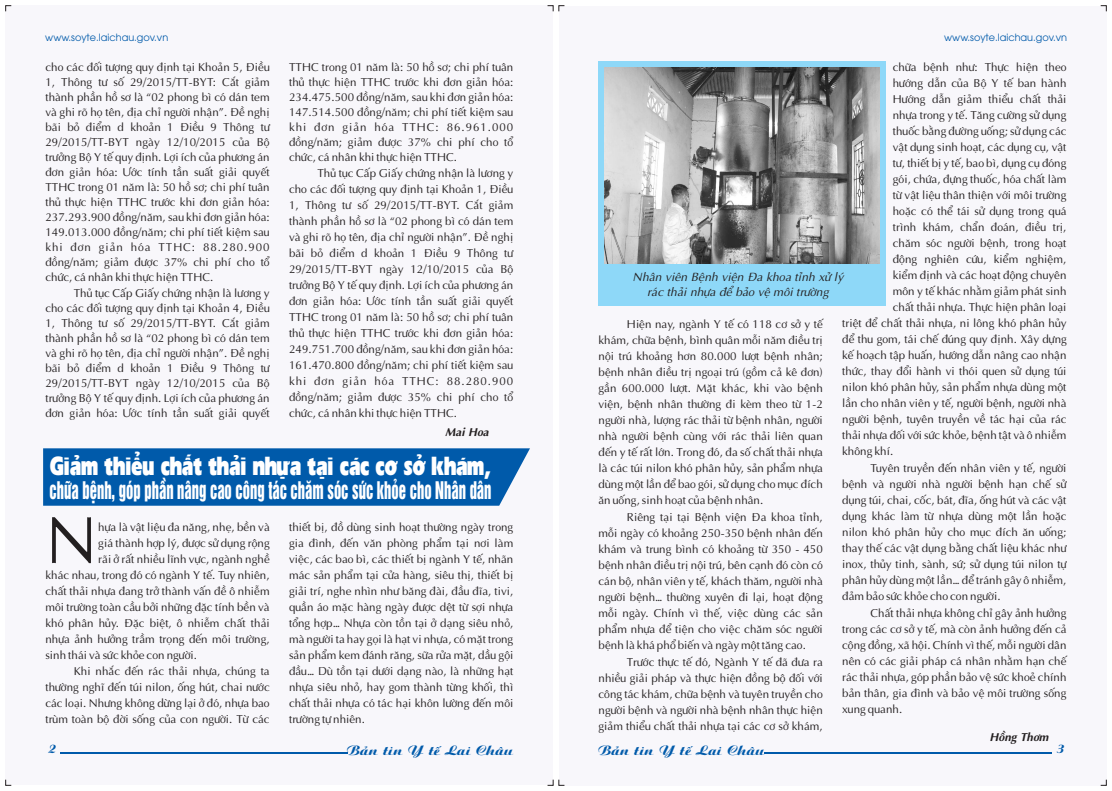
<style>
.page{position:relative;width:1112px;height:791px;background:#fff}
.page>*{position:absolute;margin:0;border:0;box-sizing:border-box;transform-origin:0 0}
.t1{font:67px "UTM Aptima";color:#231f20}
.t2{font:900 27.3px "UTM Erie";color:#fff;scale:.67 1}
.t3{font:22.2px "UTM Helvet Ins";color:#fff;scale:.66 1}
.t4{font:italic 12px/15px "UTM Aptima";color:#231f20;text-align:center}
.t5{font:12px "UTM Aristote";color:#005aaa;scale:1.09 1}
.t6{font:12px "UTM Aristote";color:#005aaa}
.t7{font:11.5px/16px "UTM Aptima";color:#231f20;text-align:justify}
.t8{font:italic 700 11.5px "UTM Aptima";color:#231f20}
.t9{font:10px "UTM Avo";color:#005aaa}
</style>
<div class="page">
<hr style="left:60px;top:752px;width:287px;height:1px;background:#005aaa">
<div style="left:43px;top:448px;width:487px;height:58px;background:#005aaa"></div>
<hr style="left:764px;top:752px;width:287px;height:1px;background:#005aaa">
<div style="left:598px;top:62px;width:287px;height:244px;background:#8ed8f8"></div>
<img style="left:604px;top:67px;width:275px;height:197px">
<p class="t9" style="left:45px;top:33px;width:124px">www.soyte.laichau.gov.vn</p>
<p class="t7" style="left:45px;top:59px;width:226px;line-height:15px">cho các đối tượng quy định tại Khoản 5, Điều 1, Thông tư số 29/2015/TT-BYT: Cắt giảm thành phần hồ sơ là “02 phong bì có dán tem và ghi rõ họ tên, địa chỉ người nhận”. Đề nghị bãi bỏ điểm d khoản 1 Điều 9 Thông tư 29/2015/TT-BYT ngày 12/10/2015 của Bộ trưởng Bộ Y tế quy định. Lợi ích của phương án đơn giản hóa: Ước tính tần suất giải quyết TTHC trong 01 năm là: 50 hồ sơ; chi phí tuân thủ thực hiện TTHC trước khi đơn giản hóa:<br>237.293.900 đồng/năm, sau khi đơn giản hóa:<br>149.013.000 đồng/năm; chi phí tiết kiệm sau khi đơn giản hóa TTHC: 88.280.900 đồng/năm; giảm được 37% chi phí cho tổ chức, cá nhân khi thực hiện TTHC.</p>
<p class="t7" style="left:45px;top:285px;width:226px;line-height:15px;text-indent:28px">Thủ tục Cấp Giấy chứng nhận là lương y cho các đối tượng quy định tại Khoản 4, Điều 1, Thông tư số 29/2015/TT-BYT. Cắt giảm thành phần hồ sơ là “02 phong bì có dán tem và ghi rõ họ tên, địa chỉ người nhận”. Đề nghị bãi bỏ điểm d khoản 1 Điều 9 Thông tư 29/2015/TT-BYT ngày 12/10/2015 của Bộ trưởng Bộ Y tế quy định. Lợi ích của phương án đơn giản hóa: Ước tính tần suất giải quyết</p>
<p class="t7" style="left:289px;top:59px;width:226px;line-height:15px">TTHC trong 01 năm là: 50 hồ sơ; chi phí tuân thủ thực hiện TTHC trước khi đơn giản hóa:<br>234.475.500 đồng/năm, sau khi đơn giản hóa:<br>147.514.500 đồng/năm; chi phí tiết kiệm sau khi đơn giản hóa TTHC: 86.961.000 đồng/năm; giảm được 37% chi phí cho tổ chức, cá nhân khi thực hiện TTHC.</p>
<p class="t7" style="left:289px;top:165px;width:226px;text-indent:28px">Thủ tục Cấp Giấy chứng nhận là lương y cho các đối tượng quy định tại Khoản 1, Điều 1, Thông tư số 29/2015/TT-BYT. Cắt giảm thành phần hồ sơ là “02 phong bì có dán tem và ghi rõ họ tên, địa chỉ người nhận”. Đề nghị bãi bỏ điểm d khoản 1 Điều 9 Thông tư 29/2015/TT-BYT ngày 12/10/2015 của Bộ trưởng Bộ Y tế quy định. Lợi ích của phương án đơn giản hóa: Ước tính tần suất giải quyết TTHC trong 01 năm là: 50 hồ sơ; chi phí tuân thủ thực hiện TTHC trước khi đơn giản hóa:<br>249.751.700 đồng/năm, sau khi đơn giản hóa:<br>161.470.800 đồng/năm; chi phí tiết kiệm sau khi đơn giản hóa TTHC: 88.280.900 đồng/năm; giảm được 35% chi phí cho tổ chức, cá nhân khi thực hiện TTHC.</p>
<p class="t8" style="left:445px;top:426px;width:45px">Mai Hoa</p>
<h2 class="t2" style="left:50px;top:456px;width:660px">Giảm thiểu chất thải nhựa tại các cơ sở khám,</h2>
<h3 class="t3" style="left:50px;top:481px;width:671px">chữa bệnh, góp phần nâng cao công tác chăm sóc sức khỏe cho Nhân dân</h3>
<h1 class="t1" style="left:45px;top:509px;width:54px">N</h1>
<p class="t7" style="left:98px;top:519px;width:173px">hựa là vật liệu đa năng, nhẹ, bền và</p>
<p class="t7" style="left:98px;top:535px;width:173px">giá thành hợp lý, được sử dụng rộng</p>
<p class="t7" style="left:98px;top:551px;width:173px">rãi ở rất nhiều lĩnh vực, ngành nghề</p>
<p class="t7" style="left:45px;top:567px;width:226px">khác nhau, trong đó có ngành Y tế. Tuy nhiên,</p>
<p class="t7" style="left:45px;top:583px;width:226px">chất thải nhựa đang trở thành vấn đề ô nhiễm</p>
<p class="t7" style="left:45px;top:599px;width:226px">môi trường toàn cầu bởi những đặc tính bền và</p>
<p class="t7" style="left:45px;top:615px;width:226px">khó phân hủy. Đặc biệt, ô nhiễm chất thải</p>
<p class="t7" style="left:45px;top:631px;width:226px">nhựa ảnh hưởng trầm trọng đến môi trường,</p>
<p class="t7" style="left:45px;top:647px;width:153px">sinh thái và sức khỏe con người.</p>
<p class="t7" style="left:74px;top:663px;width:197px">Khi nhắc đến rác thải nhựa, chúng ta</p>
<p class="t7" style="left:45px;top:679px;width:226px">thường nghĩ đến túi nilon, ống hút, chai nước</p>
<p class="t7" style="left:45px;top:695px;width:226px">các loại. Nhưng không dừng lại ở đó, nhựa bao</p>
<p class="t7" style="left:45px;top:711px;width:226px">trùm toàn bộ đời sống của con người. Từ các</p>
<p class="t7" style="left:289px;top:519px;width:226px">thiết bị, đồ dùng sinh hoạt thường ngày trong gia đình, đến văn phòng phẩm tại nơi làm việc, các bao bì, các thiết bị ngành Y tế, nhãn mác sản phẩm tại cửa hàng, siêu thị, thiết bị giải trí, nghe nhìn như băng đài, đầu đĩa, tivi, quần áo mặc hàng ngày được dệt từ sợi nhựa tổng hợp… Nhựa còn tồn tại ở dạng siêu nhỏ, mà người ta hay gọi là hạt vi nhựa, có mặt trong sản phẩm kem đánh răng, sữa rửa mặt, dầu gội đầu… Dù tồn tại dưới dạng nào, là những hạt nhựa siêu nhỏ, hay gom thành từng khối, thì chất thải nhựa có tác hại khôn lường đến môi trường tự nhiên.</p>
<p class="t6" style="left:49px;top:744px;width:9px">2</p>
<p class="t5" style="left:347px;top:745px;width:154px">Bản tin Y tế Lai Châu</p>
<p class="t9" style="left:944px;top:33px;width:124px">www.soyte.laichau.gov.vn</p>
<p class="t7" style="left:892px;top:59px;width:175px">chữa bệnh như: Thực hiện theo</p>
<p class="t7" style="left:892px;top:75px;width:175px">hướng dẫn của Bộ Y tế ban hành</p>
<p class="t7" style="left:892px;top:91px;width:175px">Hướng dẫn giảm thiểu chất thải</p>
<p class="t7" style="left:892px;top:107px;width:175px">nhựa trong y tế. Tăng cường sử dụng</p>
<p class="t7" style="left:892px;top:123px;width:175px">thuốc bằng đường uống; sử dụng các</p>
<p class="t7" style="left:892px;top:139px;width:175px">vật dụng sinh hoạt, các dụng cụ, vật</p>
<p class="t7" style="left:892px;top:155px;width:175px">tư, thiết bị y tế, bao bì, dụng cụ đóng</p>
<p class="t7" style="left:892px;top:171px;width:175px">gói, chứa, đựng thuốc, hóa chất làm</p>
<p class="t7" style="left:892px;top:187px;width:175px">từ vật liệu thân thiện với môi trường</p>
<p class="t7" style="left:892px;top:203px;width:175px">hoặc có thể tái sử dụng trong quá</p>
<p class="t7" style="left:892px;top:219px;width:175px">trình khám, chẩn đoán, điều trị,</p>
<p class="t7" style="left:892px;top:235px;width:175px">chăm sóc người bệnh, trong hoạt</p>
<p class="t7" style="left:892px;top:251px;width:175px">động nghiên cứu, kiểm nghiệm,</p>
<p class="t7" style="left:892px;top:267px;width:175px">kiểm định và các hoạt động chuyên</p>
<p class="t7" style="left:892px;top:283px;width:175px">môn y tế khác nhằm giảm phát sinh</p>
<p class="t7" style="left:892px;top:299px;width:175px">chất thải nhựa. Thực hiện phân loại</p>
<p class="t7" style="left:842px;top:315px;width:226px">triệt để chất thải nhựa, ni lông khó phân hủy</p>
<p class="t7" style="left:842px;top:331px;width:226px">để thu gom, tái chế đúng quy định. Xây dựng</p>
<p class="t7" style="left:842px;top:347px;width:226px">kế hoạch tập huấn, hướng dẫn nâng cao nhận</p>
<p class="t7" style="left:842px;top:363px;width:226px">thức, thay đổi hành vi thói quen sử dụng túi</p>
<p class="t7" style="left:842px;top:379px;width:226px">nilon khó phân hủy, sản phẩm nhựa dùng một</p>
<p class="t7" style="left:842px;top:395px;width:226px">lần cho nhân viên y tế, người bệnh, người nhà</p>
<p class="t7" style="left:842px;top:411px;width:226px">người bệnh, tuyên truyền về tác hại của rác</p>
<p class="t7" style="left:842px;top:427px;width:226px">thải nhựa đối với sức khỏe, bệnh tật và ô nhiễm</p>
<p class="t7" style="left:842px;top:443px;width:53px">không khí.</p>
<p class="t7" style="left:870px;top:460px;width:197px">Tuyên truyền đến nhân viên y tế, người</p>
<p class="t7" style="left:842px;top:476px;width:226px">bệnh và người nhà người bệnh hạn chế sử</p>
<p class="t7" style="left:842px;top:492px;width:226px">dụng túi, chai, cốc, bát, đĩa, ống hút và các vật</p>
<p class="t7" style="left:842px;top:508px;width:226px">dụng khác làm từ nhựa dùng một lần hoặc</p>
<p class="t7" style="left:842px;top:524px;width:226px">nilon khó phân hủy cho mục đích ăn uống;</p>
<p class="t7" style="left:842px;top:540px;width:226px">thay thế các vật dụng bằng chất liệu khác như</p>
<p class="t7" style="left:842px;top:556px;width:226px">inox, thủy tinh, sành, sứ; sử dụng túi nilon tự</p>
<p class="t7" style="left:842px;top:572px;width:226px">phân hủy dùng một lần… để tránh gây ô nhiễm,</p>
<p class="t7" style="left:842px;top:588px;width:160px">đảm bảo sức khỏe cho con người.</p>
<p class="t7" style="left:870px;top:605px;width:197px">Chất thải nhựa không chỉ gây ảnh hưởng</p>
<p class="t7" style="left:842px;top:621px;width:226px">trong các cơ sở y tế, mà còn ảnh hưởng đến cả</p>
<p class="t7" style="left:842px;top:637px;width:226px">cộng đồng, xã hội. Chính vì thế, mỗi người dân</p>
<p class="t7" style="left:842px;top:653px;width:226px">nên có các giải pháp cá nhân nhằm hạn chế</p>
<p class="t7" style="left:842px;top:669px;width:226px">rác thải nhựa, góp phần bảo vệ sức khoẻ chính</p>
<p class="t7" style="left:842px;top:685px;width:226px">bản thân, gia đình và bảo vệ môi trường sống</p>
<p class="t7" style="left:842px;top:701px;width:62px">xung quanh.</p>
<p class="t8" style="left:989px;top:731px;width:60px">Hồng Thơm</p>
<p class="t4" style="left:632px;top:269px;width:212px">Nhân viên Bệnh viện Đa khoa tỉnh xử lý rác thải nhựa để bảo vệ môi trường</p>
<p class="t7" style="left:598px;top:316px;width:226px;text-indent:28px">Hiện nay, ngành Y tế có 118 cơ sở y tế khám, chữa bệnh, bình quân mỗi năm điều trị nội trú khoảng hơn 80.000 lượt bệnh nhân; bệnh nhân điều trị ngoại trú (gồm cả kê đơn) gần 600.000 lượt. Mặt khác, khi vào bệnh viện, bệnh nhân thường đi kèm theo từ 1-2 người nhà, lượng rác thải từ bệnh nhân, người nhà người bệnh cùng với rác thải liên quan đến y tế rất lớn. Trong đó, đa số chất thải nhựa là các túi nilon khó phân hủy, sản phẩm nhựa dùng một lần để bao gói, sử dụng cho mục đích ăn uống, sinh hoạt của bệnh nhân.</p>
<p class="t7" style="left:598px;top:509px;width:226px;text-indent:28px">Riêng tại tại Bệnh viện Đa khoa tỉnh, mỗi ngày có khoảng 250-350 bệnh nhân đến khám và trung bình có khoảng từ 350 - 450 bệnh nhân điều trị nội trú, bên cạnh đó còn có cán bộ, nhân viên y tế, khách thăm, người nhà người bệnh… thường xuyên đi lại, hoạt động mỗi ngày. Chính vì thế, việc dùng các sản phẩm nhựa để tiện cho việc chăm sóc người bệnh là khá phổ biến và ngày một tăng cao.</p>
<p class="t7" style="left:598px;top:654px;width:226px;text-indent:28px">Trước thực tế đó, Ngành Y tế đã đưa ra nhiều giải pháp và thực hiện đồng bộ đối với công tác khám, chữa bệnh và tuyên truyền cho người bệnh và người nhà bệnh nhân thực hiện giảm thiểu chất thải nhựa tại các cơ sở khám,</p>
<p class="t5" style="left:598px;top:745px;width:154px">Bản tin Y tế Lai Châu</p>
<p class="t6" style="left:1056px;top:744px;width:9px">3</p>
</div>
